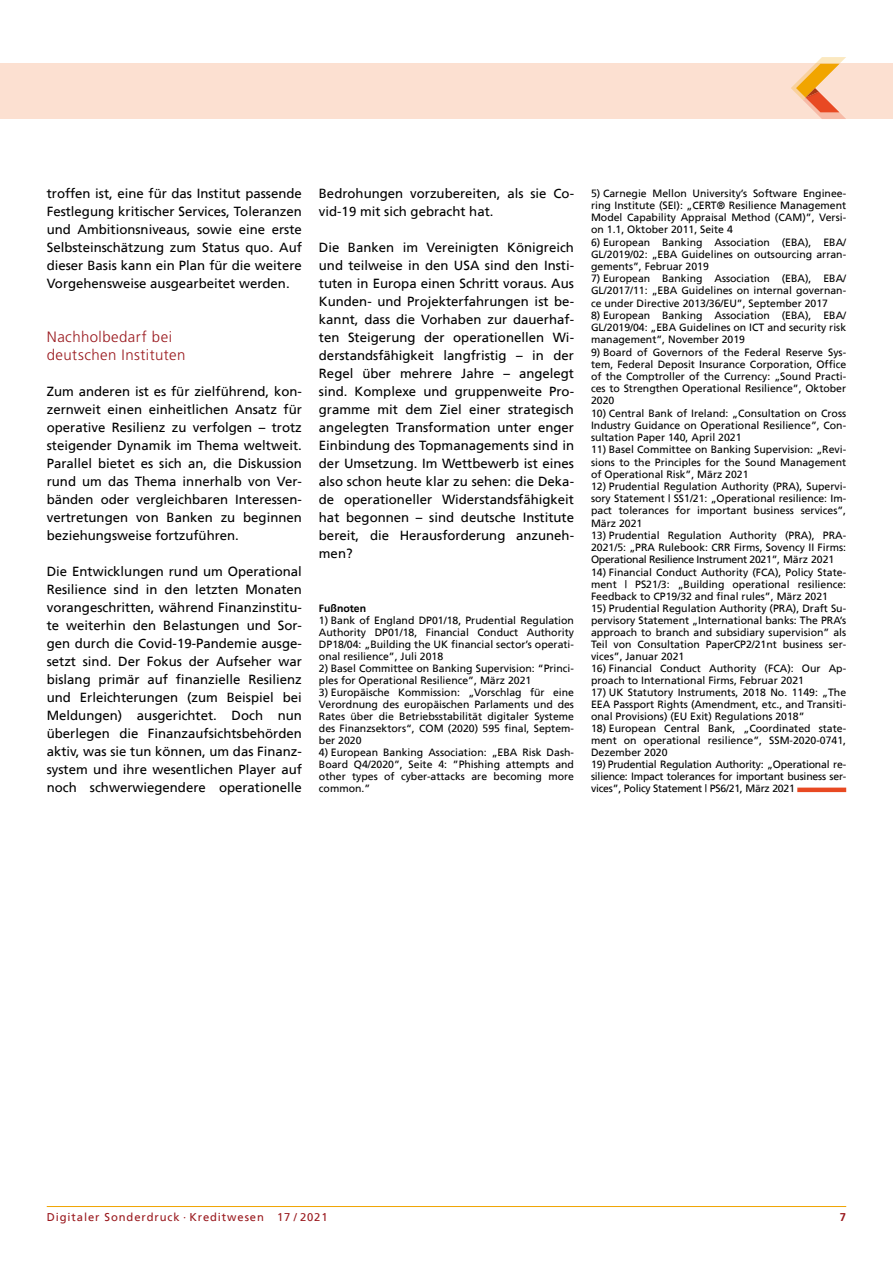
<style>
.page{position:relative;width:893px;height:1263px;background:#fff}
.page>*{position:absolute;margin:0;border:0;box-sizing:border-box;transform-origin:0 0}
.Zwischenüberschrift{font:300 15px/18px "Frutiger";letter-spacing:.03em;color:#9a191e}
.Fließtext{font:13.2px/18px "Frutiger";color:#000;text-align:justify}
.t1{font:11.25px "Frutiger";letter-spacing:.08em;color:#9a191e}
.t2{font:700 11.25px "Frutiger";color:#9a191e}
.Fußnote{font:10.5px/12px "Frutiger";color:#000;text-align:justify}
.Fußnote_mit_Balken{font:10.5px/12px "Frutiger";letter-spacing:-.02em;color:#000;text-align:justify}
.Fußnote-2{font:700 10.5px "Frutiger";color:#000}
</style>
<div class="page">
<hr style="left:47px;top:1206px;width:799px;height:1px;background:#f0a400">
<div style="left:0;top:64px;width:893px;height:55px;background:#fce0d1"></div>
<svg style="left:791px;top:57px;width:55px;height:62px"></svg>
<hr style="left:797px;top:788px;width:49px;height:4px;background:#e84922">
<p class="Fließtext" style="left:47px;top:185px;width:257px">troffen ist, eine für das Institut passende Festlegung kritischer Services, Toleranzen und Ambitionsniveaus, sowie eine erste Selbsteinschätzung zum Status quo. Auf dieser Basis kann ein Plan für die weitere Vorgehensweise ausgearbeitet werden.</p>
<p class="Zwischenüberschrift" style="left:47px;top:328px;width:140px">Nachholbedarf bei deutschen Instituten</p>
<p class="Fließtext" style="left:47px;top:383px;width:257px">Zum anderen ist es für zielführend, kon&shy;zernweit einen einheitlichen Ansatz für operative Resilienz zu verfolgen – trotz steigender Dynamik im Thema weltweit.<br>Parallel bietet es sich an, die Diskussion rund um das Thema innerhalb von Ver&shy;bänden oder vergleichbaren Interessen&shy;vertretungen von Banken zu beginnen beziehungsweise fortzuführen.</p>
<p class="Fließtext" style="left:47px;top:563px;width:257px">Die Entwicklungen rund um Operational Resilience sind in den letzten Monaten vorangeschritten, während Finanzinstitu&shy;te weiterhin den Belastungen und Sor&shy;gen durch die Covid-19-Pandemie ausge&shy;setzt sind. Der Fokus der Aufseher war bislang primär auf finanzielle Resilienz und Erleichterungen (zum Beispiel bei Meldungen) ausgerichtet. Doch nun überlegen die Finanzaufsichtsbehörden aktiv, was sie tun können, um das Finanz&shy;system und ihre wesentlichen Player auf noch schwerwiegendere operationelle</p>
<p class="Fließtext" style="left:319px;top:185px;width:257px">Bedrohungen vorzubereiten, als sie Co&shy;vid-19 mit sich gebracht hat.</p>
<p class="Fließtext" style="left:319px;top:239px;width:257px">Die Banken im Vereinigten Königreich und teilweise in den USA sind den Insti&shy;tuten in Europa einen Schritt voraus. Aus Kunden- und Projekterfahrungen ist be&shy;kannt, dass die Vorhaben zur dauerhaf&shy;ten Steigerung der operationellen Wi&shy;derstandsfähigkeit langfristig – in der Regel über mehrere Jahre – angelegt sind. Komplexe und gruppenweite Pro&shy;gramme mit dem Ziel einer strategisch angelegten Transformation unter enger Einbindung des Topmanagements sind in der Umsetzung. Im Wettbewerb ist eines also schon heute klar zu sehen: die Deka&shy;de operationeller Widerstandsfähigkeit hat begonnen – sind deutsche Institute bereit, die Herausforderung anzuneh&shy;men?</p>
<p class="Fußnote-2" style="left:319px;top:604px;width:49px">Fußnoten</p>
<p class="Fußnote" style="left:319px;top:615px;width:257px">1) Bank of England DP01/18, Prudential Regulation Authority DP01/18, Financial Conduct Authority DP18/04: „Building the UK financial sector’s operati&shy;onal resilience”, Juli 2018</p>
<p class="Fußnote" style="left:319px;top:663px;width:257px">2) Basel Committee on Banking Supervision: “Princi&shy;ples for Operational Resilience”, März 2021</p>
<p class="Fußnote" style="left:319px;top:687px;width:257px">3) Europäische Kommission: „Vorschlag für eine Verordnung des europäischen Parlaments und des Rates über die Betriebsstabilität digitaler Systeme des Finanzsektors“, COM (2020) 595 final, Septem&shy;ber 2020</p>
<p class="Fußnote" style="left:319px;top:747px;width:257px">4) European Banking Association: „EBA Risk Dash-Board Q4/2020”, Seite 4: ”Phishing attempts and other types of cyber-attacks are becoming more common.”</p>
<p class="Fußnote" style="left:591px;top:187px;width:257px">5) Carnegie Mellon University’s Software Enginee&shy;ring Institute (SEI): „CERT® Resilience Management Model Capability Appraisal Method (CAM)”, Versi&shy;on 1.1, Oktober 2011, Seite 4</p>
<p class="Fußnote" style="left:591px;top:236px;width:257px">6) European Banking Association (EBA), EBA/ GL/2019/02: „EBA Guidelines on outsourcing arran&shy;gements”, Februar 2019</p>
<p class="Fußnote" style="left:591px;top:273px;width:257px">7) European Banking Association (EBA), EBA/ GL/2017/11: „EBA Guidelines on internal governan&shy;ce under Directive 2013/36/EU”, September 2017</p>
<p class="Fußnote" style="left:591px;top:310px;width:257px">8) European Banking Association (EBA), EBA/ GL/2019/04: „EBA Guidelines on ICT and security risk management”, November 2019</p>
<p class="Fußnote" style="left:591px;top:346px;width:257px">9) Board of Governors of the Federal Reserve Sys&shy;tem, Federal Deposit Insurance Corporation, Office of the Comptroller of the Currency: „Sound Practi&shy;ces to Strengthen Operational Resilience”, Oktober 2020</p>
<p class="Fußnote" style="left:591px;top:407px;width:257px">10) Central Bank of Ireland: „Consultation on Cross Industry Guidance on Operational Resilience”, Con&shy;sultation Paper 140, April 2021</p>
<p class="Fußnote" style="left:591px;top:444px;width:257px">11) Basel Committee on Banking Supervision: „Revi&shy;sions to the Principles for the Sound Management of Operational Risk”, März 2021</p>
<p class="Fußnote" style="left:591px;top:481px;width:257px">12) Prudential Regulation Authority (PRA), Supervi&shy;sory Statement | SS1/21: „Operational resilience: Im&shy;pact tolerances for important business services”, März 2021</p>
<p class="Fußnote" style="left:591px;top:530px;width:257px">13) Prudential Regulation Authority (PRA), PRA-2021/5: „PRA Rulebook: CRR Firms, Sovency II Firms:<br>Operational Resilience Instrument 2021”, März 2021</p>
<p class="Fußnote" style="left:591px;top:566px;width:257px">14) Financial Conduct Authority (FCA), Policy State&shy;ment | PS21/3: „Building operational resilience:<br>Feedback to CP19/32 and final rules”, März 2021</p>
<p class="Fußnote" style="left:591px;top:603px;width:257px">15) Prudential Regulation Authority (PRA), Draft Su&shy;pervisory Statement „International banks: The PRA’s approach to branch and subsidiary supervision” als Teil von Consultation PaperCP2/21nt business ser&shy;vices”, Januar 2021</p>
<p class="Fußnote" style="left:591px;top:663px;width:257px">16) Financial Conduct Authority (FCA): Our Ap&shy;proach to International Firms, Februar 2021</p>
<p class="Fußnote" style="left:591px;top:687px;width:257px">17) UK Statutory Instruments, 2018 No. 1149: „The EEA Passport Rights (Amendment, etc., and Transiti&shy;onal Provisions) (EU Exit) Regulations 2018”</p>
<p class="Fußnote" style="left:591px;top:723px;width:257px">18) European Central Bank, „Coordinated state&shy;ment on operational resilience”, SSM-2020-0741, Dezember 2020</p>
<p class="Fußnote_mit_Balken" style="left:591px;top:759px;width:257px">19) Prudential Regulation Authority: „Operational re&shy;silience: Impact tolerances for important business ser&shy;vices”, Policy Statement | PS6/21, März 2021</p>
<p class="t1" style="left:47px;top:1211px;width:282px">Digitaler Sonderdruck · Kreditwesen 17 / 2021</p>
<p class="t2" style="left:840px;top:1211px;width:8px">7</p>
</div>
